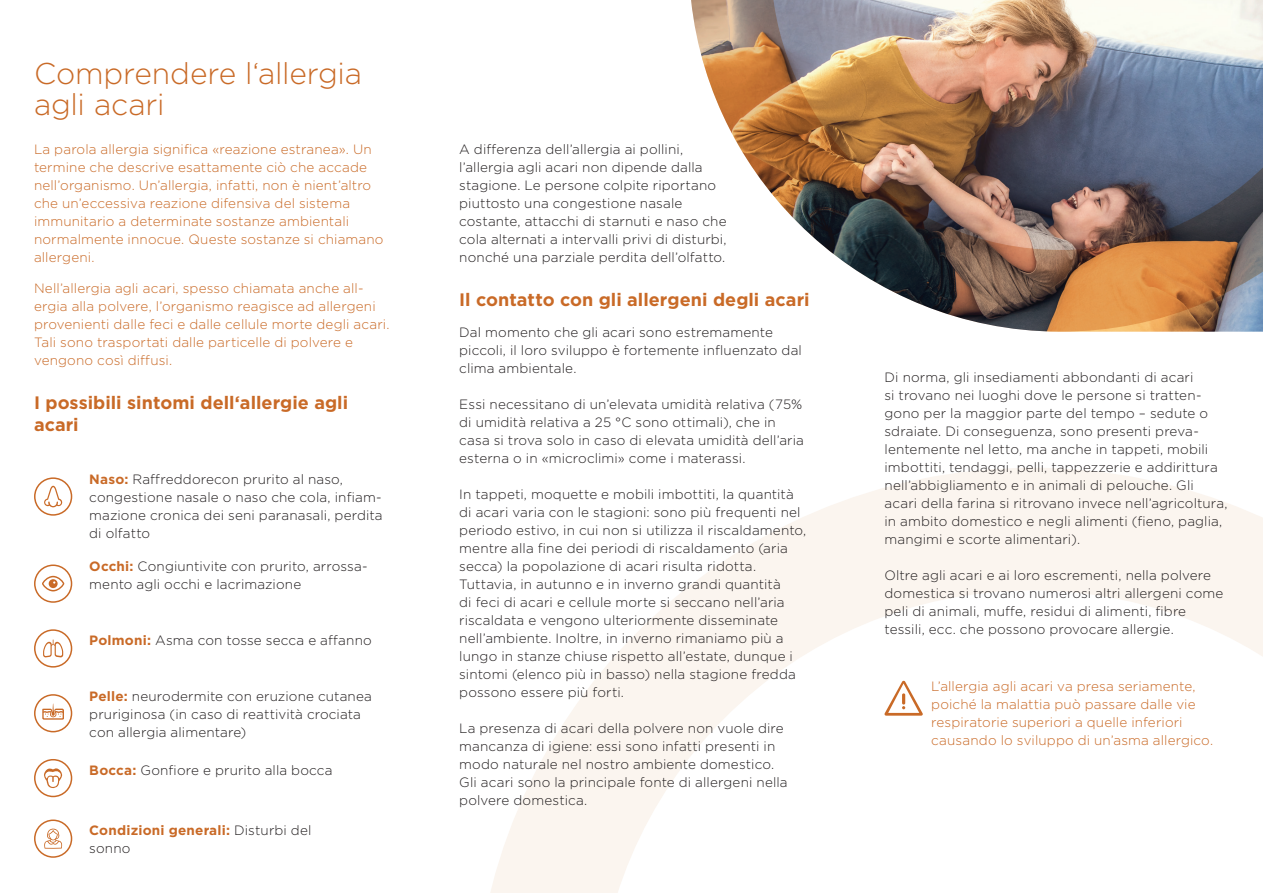
<style>
.page{position:relative;width:1263px;height:893px;background:#fff}
.page>*{position:absolute;margin:0;border:0;box-sizing:border-box;transform-origin:0 0}
.t1{font:300 30px/31.5px "Gotham";letter-spacing:-.005em;color:#c96a27}
.t2{font:700 18px/22.5px "Gotham";letter-spacing:.005em;color:#c96a27}
.t3{font:300 13.5px/18px "Gotham";letter-spacing:.01em;color:#231f20}
.t4{font:300 13.5px/18px "Gotham";letter-spacing:.01em;color:#c96a27}
.t5{font:700 13.5px/18px "Gotham";letter-spacing:.015em;color:#c96a27}
.s1{font-weight:700;color:#c96a27}
.s2{font-weight:300;color:#231f20}
</style>
<div class="page">
<img style="left:691px;top:0;width:572px;height:332px">
<svg style="left:490px;top:468px;width:773px;height:425px"></svg>
<svg style="left:884px;top:681px;width:39px;height:35px"></svg>
<svg style="left:43px;top:639px;width:20px;height:18px"></svg>
<div style="left:34px;top:629px;width:38px;height:39px;border:2px solid #c96a27;border-radius:50%"></div>
<div style="left:34px;top:694px;width:38px;height:38px;border:2px solid #c96a27;border-radius:50%"></div>
<svg style="left:42px;top:703px;width:22px;height:17px"></svg>
<div style="left:34px;top:819px;width:38px;height:39px;border:2px solid #c96a27;border-radius:50%"></div>
<svg style="left:44px;top:828px;width:18px;height:21px"></svg>
<div style="left:34px;top:759px;width:38px;height:38px;border:2px solid #c96a27;border-radius:50%"></div>
<svg style="left:44px;top:768px;width:18px;height:20px"></svg>
<svg style="left:44px;top:486px;width:18px;height:21px"></svg>
<div style="left:34px;top:477px;width:38px;height:39px;border:2px solid #c96a27;border-radius:50%"></div>
<svg style="left:42px;top:576px;width:22px;height:15px"></svg>
<div style="left:34px;top:564px;width:38px;height:39px;border:2px solid #c96a27;border-radius:50%"></div>
<h1 class="t1" style="left:34px;top:56px;width:329px">Comprendere l‘allergia agli acari</h1>
<p class="t4" style="left:34px;top:140px;width:351px">La parola allergia significa «reazione estranea». Un termine che descrive esattamente ciò che accade nell’organismo. Un’allergia, infatti, non è nient’altro che un’eccessiva reazione difensiva del sistema immunitario a determinate sostanze ambientali normalmente innocue. Queste sostanze si chiamano allergeni.</p>
<p class="t4" style="left:34px;top:279px;width:357px">Nell’allergia agli acari, spesso chiamata anche all&shy;ergia alla polvere, l’organismo reagisce ad allergeni provenienti dalle feci e dalle cellule morte degli acari.<br>Tali sono trasportati dalle particelle di polvere e vengono così diffusi.</p>
<h2 class="t2" style="left:34px;top:391px;width:316px">I possibili sintomi dell‘allergie agli acari</h2>
<p class="t3" style="left:89px;top:470px;width:295px"><span class="s1">Naso:</span> Raffreddorecon prurito al naso, congestione nasale o naso che cola, infiam&shy;mazione cronica dei seni paranasali, perdita di olfatto</p>
<p class="t3" style="left:89px;top:557px;width:280px"><span class="s1">Occhi:</span> Congiuntivite con prurito, arrossa&shy;mento agli occhi e lacrimazione</p>
<p class="t3" style="left:89px;top:631px;width:284px"><span class="s1">Polmoni:</span> Asma con tosse secca e affanno</p>
<p class="t3" style="left:89px;top:686px;width:284px"><span class="s1">Pelle:</span> neurodermite con eruzione cutanea pruriginosa (in caso di reattività crociata con allergia alimentare)</p>
<p class="t3" style="left:89px;top:760px;width:245px"><span class="s1">Bocca:</span> Gonfiore e prurito alla bocca</p>
<p class="t5" style="left:89px;top:821px;width:224px">Condizioni generali: <span class="s2">Disturbi del sonno</span></p>
<p class="t3" style="left:459px;top:140px;width:269px">A differenza dell’allergia ai pollini, l’allergia agli acari non dipende dalla stagione. Le persone colpite riportano piuttosto una congestione nasale costante, attacchi di starnuti e naso che cola alternati a intervalli privi di disturbi, nonché una parziale perdita dell’olfatto.</p>
<h2 class="t2" style="left:459px;top:288px;width:352px">Il contatto con gli allergeni degli acari</h2>
<p class="t3" style="left:459px;top:323px;width:344px">Dal momento che gli acari sono estremamente piccoli, il loro sviluppo è fortemente influenzato dal clima ambientale.</p>
<p class="t3" style="left:459px;top:395px;width:346px">Essi necessitano di un’elevata umidità relativa (75% di umidità relativa a 25 °C sono ottimali), che in casa si trova solo in caso di elevata umidità dell’aria esterna o in «microclimi» come i materassi.</p>
<p class="t3" style="left:459px;top:485px;width:349px">In tappeti, moquette e mobili imbottiti, la quantità di acari varia con le stagioni: sono più frequenti nel periodo estivo, in cui non si utilizza il riscaldamento, mentre alla fine dei periodi di riscaldamento (aria secca) la popolazione di acari risulta ridotta.<br>Tuttavia, in autunno e in inverno grandi quantità<br>di feci di acari e cellule morte si seccano nell’aria riscaldata e vengono ulteriormente disseminate nell’ambiente. Inoltre, in inverno rimaniamo più a lungo in stanze chiuse rispetto all’estate, dunque i sintomi (elenco più in basso) nella stagione fredda possono essere più forti.</p>
<p class="t3" style="left:459px;top:719px;width:330px">La presenza di acari della polvere non vuole dire mancanza di igiene: essi sono infatti presenti in modo naturale nel nostro ambiente domestico.<br>Gli acari sono la principale fonte di allergeni nella polvere domestica.</p>
<p class="t3" style="left:884px;top:368px;width:345px">Di norma, gli insediamenti abbondanti di acari<br>si trovano nei luoghi dove le persone si tratten&shy;gono per la maggior parte del tempo – sedute o sdraiate. Di conseguenza, sono presenti preva&shy;lentemente nel letto, ma anche in tappeti, mobili imbottiti, tendaggi, pelli, tappezzerie e addirittura nell’abbigliamento e in animali di pelouche. Gli acari della farina si ritrovano invece nell’agricoltura, in ambito domestico e negli alimenti (fieno, paglia, mangimi e scorte alimentari).</p>
<p class="t3" style="left:884px;top:566px;width:340px">Oltre agli acari e ai loro escrementi, nella polvere domestica si trovano numerosi altri allergeni come peli di animali, muffe, residui di alimenti, fibre tessili, ecc. che possono provocare allergie.</p>
<p class="t4" style="left:931px;top:677px;width:283px">L’allergia agli acari va presa seriamente, poiché la malattia può passare dalle vie respiratorie superiori a quelle inferiori causando lo sviluppo di un’asma allergico.</p>
</div>
